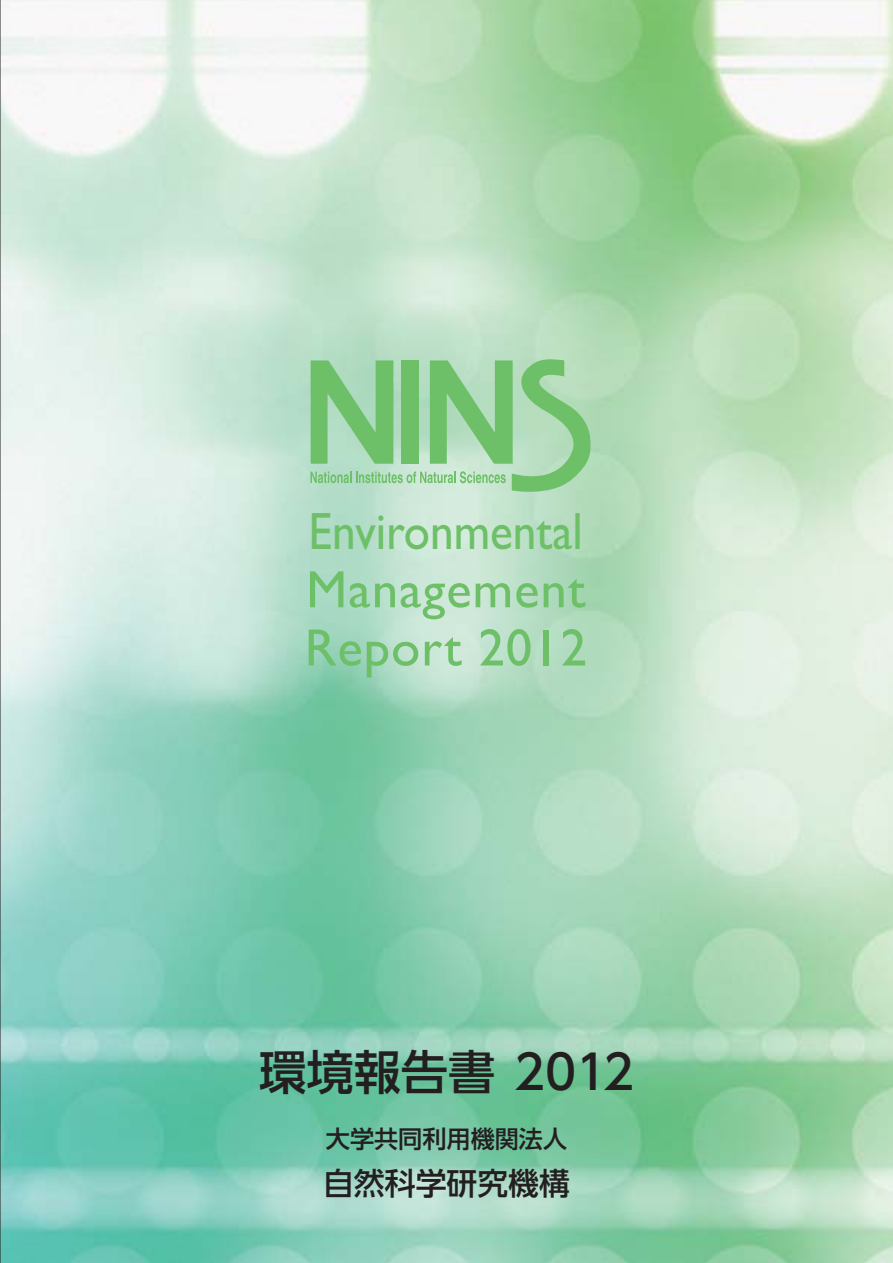
<style>
.page{position:relative;width:893px;height:1263px;background:#fff}
.page>*{position:absolute;margin:0;border:0;box-sizing:border-box;transform-origin:0 0}
.t1{font:52.65px/58.2px "Gill Sans";letter-spacing:.02em;color:#6dc067;text-align:justify;scale:.9 1}
.t2{font:47.25px "UD Shin Go NT Pro Medium 90 pv RKSJ H";color:#231f20}
.t3{font:30.9px "UD Shin Go NT Pro Medium 90 pv RKSJ H";color:#231f20}
.t4{font:24.15px "UD Shin Go NT Pro Medium 90 pv RKSJ H";color:#231f20}
</style>
<div class="page">
<img style="left:1px;top:0;width:892px;height:1263px">
<svg style="left:310px;top:357px;width:283px;height:140px;background:#99d19d"></svg>
<svg style="left:0;top:0;width:1px;height:1263px"></svg>
<p class="t1" style="left:305px;top:506px;width:315px">Environmental Management Report 2012</p>
<p class="t2" style="left:259px;top:1055px;width:376px">環境報告書 2012</p>
<p class="t4" style="left:326px;top:1130px;width:243px">大学共同利用機関法人</p>
<p class="t3" style="left:323px;top:1172px;width:248px">自然科学研究機構</p>
</div>
